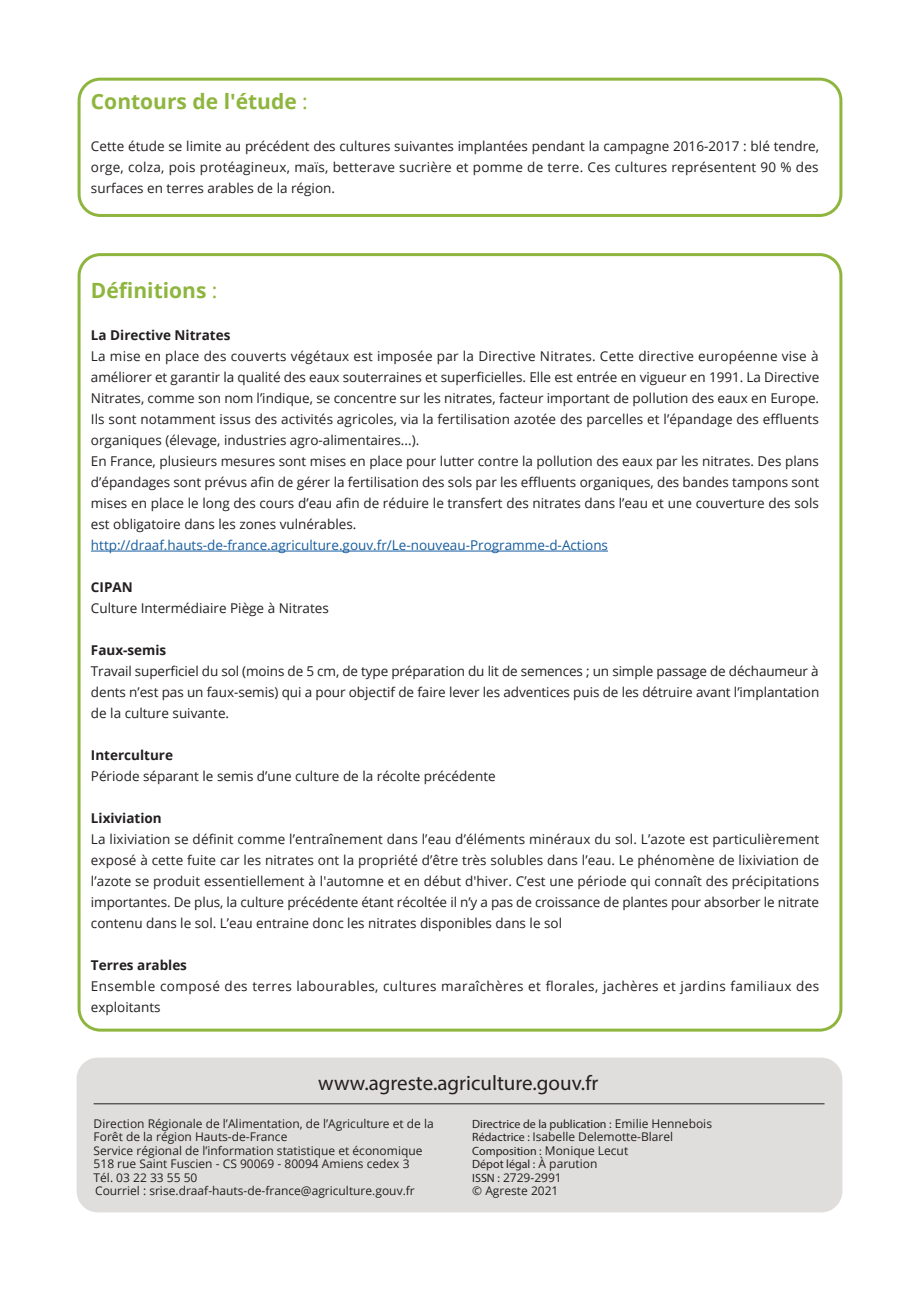
<style>
.page{position:relative;width:919px;height:1289px;background:#fff}
.page>*{position:absolute;margin:0;border:0;box-sizing:border-box;transform-origin:0 0}
.t1{font:21px "Myriad Pro";color:#231f20}
.Texte{font:700 21px "Open Sans";color:#8eb63e}
.Texte-2{font:13.5px/21px "Open Sans";color:#231f20;text-align:justify}
.Texte-3{font:13.5px/21px "Open Sans";letter-spacing:.03em;color:#231f20}
.Texte-4{font:13.5px "Open Sans";color:#175d9e}
.Texte-5{font:700 13.5px "Open Sans";color:#231f20}
.t2{font:12px/13.5px "Open Sans";color:#231f20}
.t3{font:12px/13.5px "Myriad Pro";color:#231f20}
.s1{font-weight:400}
.s2{font-family:"Open Sans"}
.s3{font-family:"Myriad Pro"}
</style>
<div class="page">
<div style="left:77px;top:1057px;width:765px;height:155px;background:#e0dedd;border-radius:21px"></div>
<hr style="left:94px;top:1103px;width:730px;height:1px;background:#231f20">
<div style="left:78px;top:253px;width:764px;height:778px;border:3px solid #8eb63e;border-radius:21px"></div>
<div style="left:78px;top:78px;width:764px;height:139px;border:3px solid #8eb63e;border-radius:21px"></div>
<hr style="left:91px;top:550px;width:517px;height:1px;background:#175d9e">
<p class="Texte" style="left:91px;top:86px;width:218px">Contours de l'étude <span class="s1">:</span></p>
<p class="Texte-2" style="left:91px;top:135px;width:729px">Cette étude se limite au précédent des cultures suivantes implantées pendant la campagne 2016-2017 : blé tendre, orge, colza, pois protéagineux, maïs, betterave sucrière et pomme de terre. Ces cultures représentent 90 % des surfaces en terres arables de la région.</p>
<p class="Texte" style="left:91px;top:275px;width:128px">Définitions <span class="s1">:</span></p>
<p class="Texte-5" style="left:91px;top:325px;width:141px">La Directive Nitrates</p>
<p class="Texte-2" style="left:91px;top:345px;width:729px">La mise en place des couverts végétaux est imposée par la Directive Nitrates. Cette directive européenne vise à améliorer et garantir la qualité des eaux souterraines et superficielles. Elle est entrée en vigueur en 1991. La Directive Nitrates, comme son nom l’indique, se concentre sur les nitrates, facteur important de pollution des eaux en Europe.<br>Ils sont notamment issus des activités agricoles, via la fertilisation azotée des parcelles et l’épandage des effluents organiques (élevage, industries agro-alimentaires...).</p>
<p class="Texte-2" style="left:91px;top:450px;width:729px">En France, plusieurs mesures sont mises en place pour lutter contre la pollution des eaux par les nitrates. Des plans d’épandages sont prévus afin de gérer la fertilisation des sols par les effluents organiques, des bandes tampons sont mises en place le long des cours d’eau afin de réduire le transfert des nitrates dans l’eau et une couverture des sols est obligatoire dans les zones vulnérables.</p>
<p class="Texte-4" style="left:91px;top:536px;width:518px">http://draaf.hauts-de-france.agriculture.gouv.fr/Le-nouveau-Programme-d-Actions</p>
<p class="Texte-5" style="left:91px;top:577px;width:43px">CIPAN</p>
<p class="Texte-2" style="left:91px;top:597px;width:239px">Culture Intermédiaire Piège à Nitrates</p>
<p class="Texte-5" style="left:91px;top:640px;width:77px">Faux-semis</p>
<p class="Texte-2" style="left:91px;top:660px;width:729px">Travail superficiel du sol (moins de 5 cm, de type préparation du lit de semences ; un simple passage de déchaumeur à dents n’est pas un faux-semis) qui a pour objectif de faire lever les adventices puis de les détruire avant l’implantation de la culture suivante.</p>
<p class="Texte-5" style="left:91px;top:745px;width:84px">Interculture</p>
<p class="Texte-2" style="left:91px;top:765px;width:406px">Période séparant le semis d’une culture de la récolte précédente</p>
<p class="Texte-5" style="left:91px;top:808px;width:72px">Lixiviation</p>
<p class="Texte-2" style="left:91px;top:828px;width:729px">La lixiviation se définit comme l’entraînement dans l’eau d’éléments minéraux du sol. L’azote est particulièrement exposé à cette fuite car les nitrates ont la propriété d’être très solubles dans l’eau. Le phénomène de lixiviation de l’azote se produit essentiellement à l'automne et en début d'hiver. C’est une période qui connaît des précipitations importantes. De plus, la culture précédente étant récoltée il n’y a pas de croissance de plantes pour absorber le nitrate contenu dans le sol. L’eau entraine donc les nitrates disponibles dans le sol</p>
<p class="Texte-5" style="left:91px;top:955px;width:98px">Terres arables</p>
<p class="Texte-3" style="left:91px;top:975px;width:729px">Ensemble composé des terres labourables, cultures maraîchères et florales, jachères et jardins familiaux des exploitants</p>
<h1 class="t1" style="left:318px;top:1069px;width:281px">www.agreste.agriculture.gouv.fr</h1>
<p class="t2" style="left:94px;top:1116px;width:341px">Direction Régionale de l’Alimentation, de l’Agriculture et de la Forêt de la région Hauts-de-France<br>Service régional de l’information statistique et économique 518 rue Saint Fuscien - CS 90069 - 80094 Amiens cedex 3<br>Tél. 03 22 33 55 50<br>Courriel : srise.draaf-hauts-de-france@agriculture.gouv.fr</p>
<p class="t3" style="left:472px;top:1116px;width:241px">Directrice de la publication : <span class="s2">Emilie Hennebois</span></p>
<p class="t2" style="left:472px;top:1129px;width:202px"><span class="s3">Rédactrice :</span> Isabelle Delemotte-Blarel</p>
<p class="t3" style="left:472px;top:1143px;width:157px">Composition : <span class="s2">Monique Lecut<br></span>Dépot légal : <span class="s2">À parution</span></p>
<p class="t2" style="left:472px;top:1170px;width:91px"><span class="s3">ISSN :</span> 2729-2991 © Agreste 2021</p>
</div>
